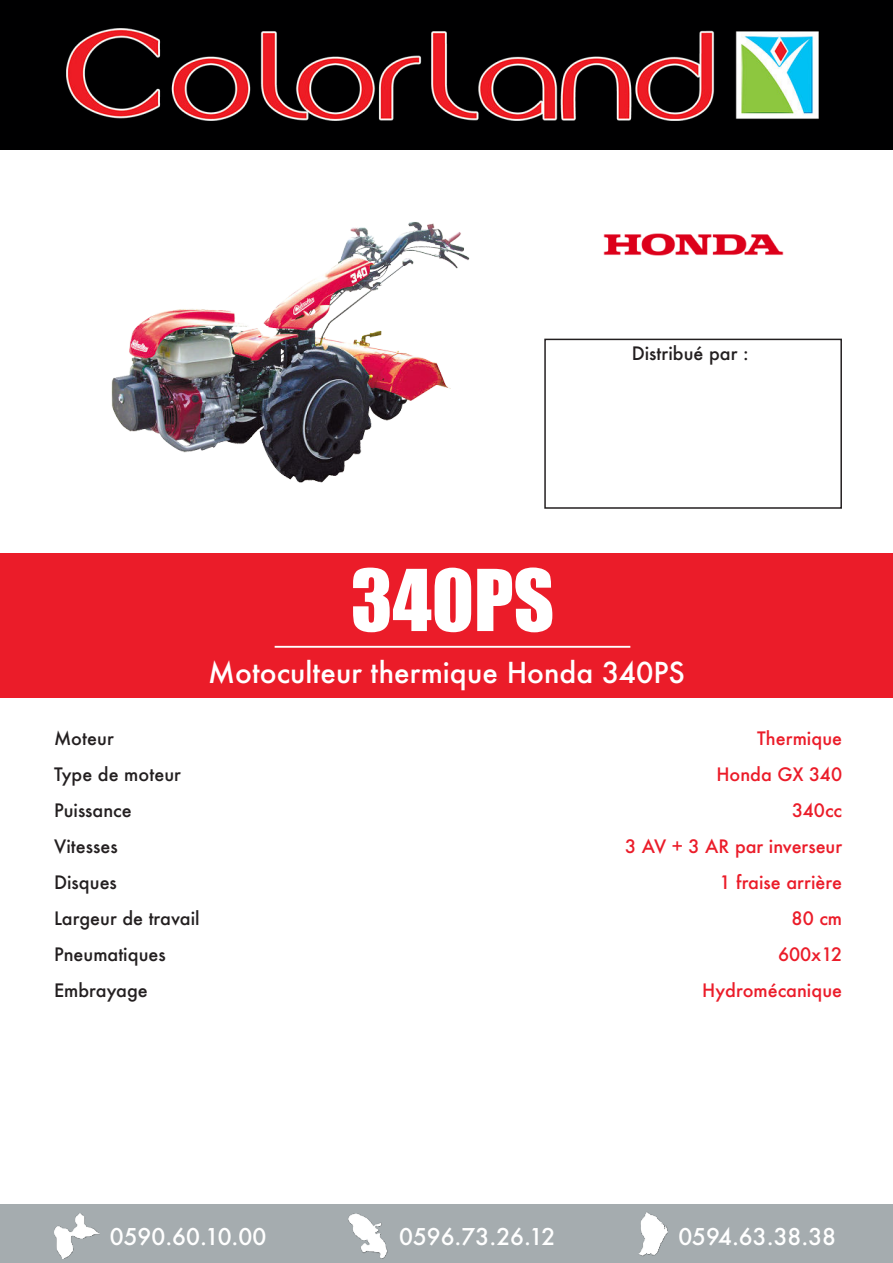
<style>
.page{position:relative;width:893px;height:1263px;background:#fff}
.page>*{position:absolute;margin:0;border:0;box-sizing:border-box;transform-origin:0 0}
.t1{font:78.75px "Impact";color:#fff}
.t2{font:500 28.05px "Futura";color:#fff}
.t3{font:500 22.5px "Futura";color:#fff}
.t4{font:500 18px/36px "Futura";color:#231f20}
.t5{font:500 18px/36px "Futura";color:#eb1c29;text-align:right}
</style>
<div class="page">
<img style="left:111px;top:222px;width:359px;height:261px">
<img style="left:603px;top:233px;width:180px;height:23px">
<div style="left:0;top:0;width:893px;height:150px;background:#000001"></div>
<img style="left:66px;top:29px;width:753px;height:92px">
<div style="left:0;top:553px;width:892px;height:145px;background:#eb1c29"></div>
<hr style="left:275px;top:646px;width:355px;height:2px;background:#fff">
<div style="left:0;top:1204px;width:893px;height:59px;background:#a5acaf"></div>
<img style="left:348px;top:1213px;width:40px;height:45px">
<img style="left:54px;top:1213px;width:45px;height:45px">
<img style="left:638px;top:1212px;width:30px;height:44px">
<div style="left:544px;top:339px;width:298px;height:170px;border:2px solid #231f20"></div>
<p class="t4" style="left:632px;top:337px;width:118px">Distribué par :</p>
<h1 class="t1" style="left:351px;top:558px;width:205px">340PS</h1>
<h2 class="t2" style="left:208px;top:659px;width:478px">Motoculteur thermique Honda 340PS</h2>
<p class="t4" style="left:54px;top:721px;width:147px">Moteur<br>Type de moteur<br>Puissance<br>Vitesses<br>Disques<br>Largeur de travail<br>Pneumatiques<br>Embrayage</p>
<p class="t5" style="left:625px;top:721px;width:218px">Thermique<br>Honda GX 340<br>340cc<br>3 AV + 3 AR par inverseur<br>1 fraise arrière<br>80 cm<br>600x12<br>Hydromécanique</p>
<p class="t3" style="left:110px;top:1226px;width:158px">0590.60.10.00</p>
<p class="t3" style="left:399px;top:1226px;width:158px">0596.73.26.12</p>
<p class="t3" style="left:678px;top:1226px;width:159px">0594.63.38.38</p>
</div>
